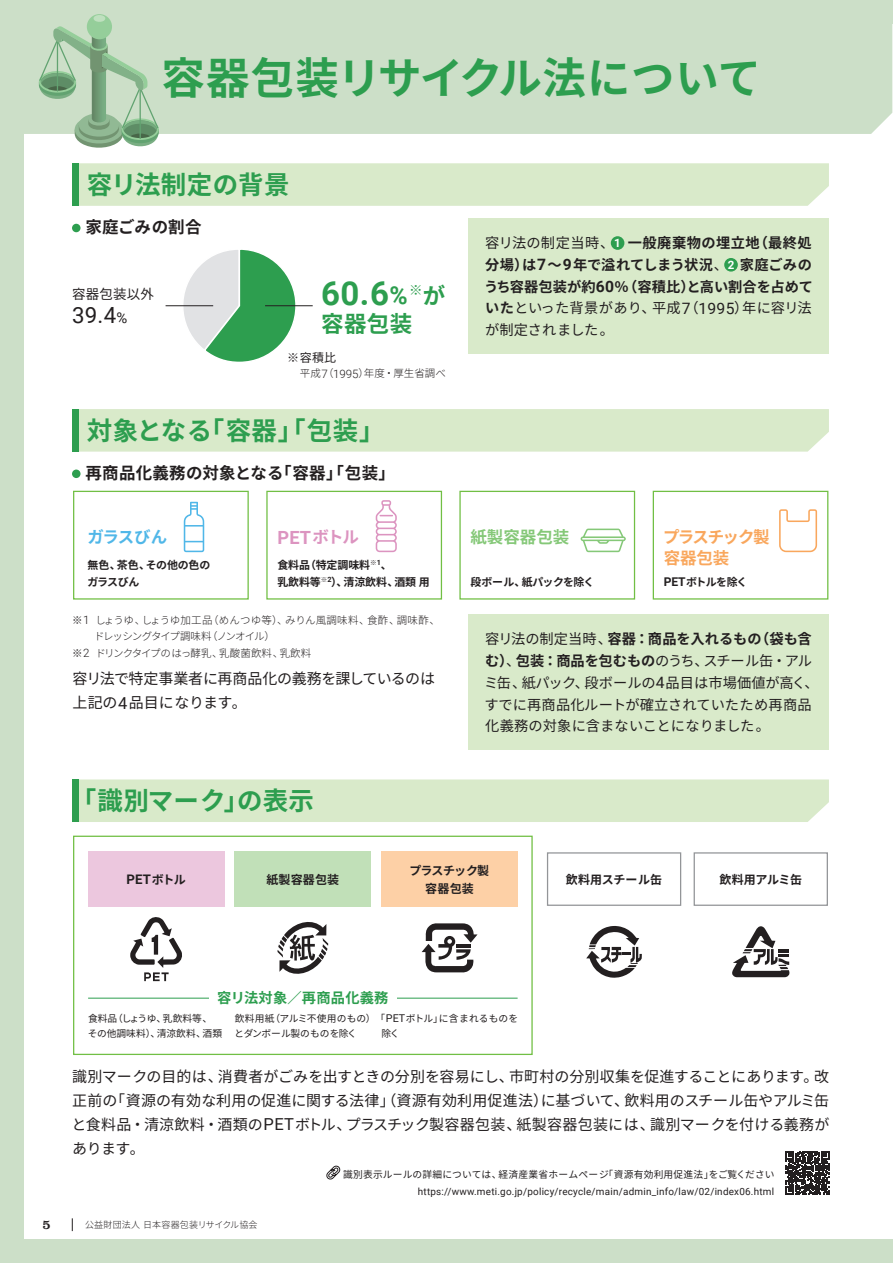
<style>
.page{position:relative;width:893px;height:1263px;background:#fff}
.page>*{position:absolute;margin:0;border:0;box-sizing:border-box;transform-origin:0 0}
.t1{font:700 43.5px "Noto Sans CJ Kjp";letter-spacing:.015em;color:#2d9e4f}
.t2{font:700 33px "Roboto";color:#2d9e4f}
.t3{font:700 25.5px "Noto Sans CJ Kjp";letter-spacing:.015em;color:#2d9e4f}
.t4{font:700 22.5px "Noto Sans CJ Kjp";color:#2d9e4f}
.t5{font:22.35px "Roboto";color:#231f20}
.t6{font:700 18.15px "Roboto";color:#dc94c0}
.t7{font:700 16.5px "Noto Sans CJ Kjp";letter-spacing:.015em;color:#231f20}
.t8{font:700 16.5px "Noto Sans CJ Kjp";letter-spacing:-.095em;color:#f9a75d}
.t9{font:700 16.5px "Noto Sans CJ Kjp";color:#85c878}
.t10{font:700 16.5px "Noto Sans CJ Kjp";letter-spacing:-.035em;color:#50b7e8}
.t11{font:700 16.5px "Noto Sans CJ Kjp";letter-spacing:-.07em;color:#f9a75d}
.t12{font:15px/24px "Noto Sans CJ Kjp";letter-spacing:-.005em;color:#231f20;text-align:justify}
.t13{font:14.25px/21.8px "Noto Sans CJ Kjp";color:#231f20}
.t14{font:700 14.25px/21.8px "Noto Sans CJ Kjp";letter-spacing:.005em;color:#231f20;text-align:justify}
.t15{font:700 14.25px "Noto Sans CJ Kjp";letter-spacing:.015em;color:#2d9e4f}
.t16{font:13.5px "Noto Sans CJ Kjp";letter-spacing:.015em;color:#231f20}
.t17{font:13.5px "Clarendon LT Std";color:#231f20}
.t18{font:700 13.2px "Roboto";color:#231f20}
.t19{font:700 12px "Noto Sans CJ Kjp";letter-spacing:.005em;color:#231f20}
.t20{font:700 12px/18px "Noto Sans CJ Kjp";letter-spacing:-.035em;color:#231f20;text-align:center}
.t21{font:700 12px "Noto Sans CJ Kjp";letter-spacing:-.03em;color:#231f20}
.t22{font:12px "Noto Sans CJ Kjp";color:#231f20}
.t23{font:700 10.95px/16.5px "Noto Sans CJ Kjp";letter-spacing:-.01em;color:#231f20}
.t24{font:700 10.95px "Noto Sans CJ Kjp";letter-spacing:-.03em;color:#231f20}
.t25{font:300 10.5px "Noto Sans CJ Kjp";letter-spacing:-.005em;color:#231f20}
.t26{font:300 10.5px "Noto Sans CJ Kjp";letter-spacing:-.025em;color:#231f20}
.t27{font:300 10.5px "Noto Sans CJ Kjp";letter-spacing:-.105em;color:#231f20}
.t28{font:9.9px "Roboto";letter-spacing:.02em;color:#231f20}
.t29{font:9.75px/15px "Noto Sans CJ Kjp";letter-spacing:.005em;color:#231f20}
.t30{font:9.75px "Noto Sans CJ Kjp";letter-spacing:.025em;color:#231f20}
.t31{font:300 9px "Noto Sans CJ Kjp";letter-spacing:.025em;color:#231f20}
.s1{font-size:14.85px}
.s2{font-size:24.75px}
.s3{font-family:"Noto Sans CJ Kjp";font-size:22.5px}
.s4{font-family:"Roboto";font-size:11.55px}
.s5{font-weight:400}
.s6{font-family:"Roboto";font-size:11.55px;color:#fff}
.s7{font-family:"Roboto";font-size:15.75px}
.s8{font-family:"Roboto";font-weight:400;font-size:15.75px}
.s9{font-family:"Noto Sans CJ Kjp";font-size:16.5px}
.s10{font-family:"Roboto";font-size:12px}
.s11{font-family:"Roboto";font-size:16.5px}
.s12{font-weight:700}
.s13{font-family:"Noto Sans CJ Kjp";font-size:12px}
.s14{font-family:"Roboto";font-size:10.8px}
</style>
<div class="page">
<div style="left:78px;top:779px;width:751px;height:43px;background:#d9eaca"></div>
<div style="left:72px;top:779px;width:6px;height:43px;background:#2d9e4f"></div>
<div style="left:0;top:0;width:23px;height:1263px;background:#ccdfc8"></div>
<div style="left:0;top:1239px;width:893px;height:24px;background:#ccdfc8"></div>
<div style="left:73px;top:491px;width:176px;height:109px;border:1px solid #71bf44"></div>
<div style="left:266px;top:491px;width:176px;height:109px;border:1px solid #71bf44"></div>
<div style="left:459px;top:491px;width:176px;height:109px;border:1px solid #71bf44"></div>
<div style="left:653px;top:491px;width:175px;height:109px;border:1px solid #71bf44"></div>
<svg style="left:130px;top:917px;width:52px;height:64px"></svg>
<svg style="left:277px;top:922px;width:51px;height:52px"></svg>
<svg style="left:422px;top:923px;width:56px;height:49px"></svg>
<svg style="left:732px;top:926px;width:57px;height:51px"></svg>
<svg style="left:586px;top:926px;width:56px;height:52px"></svg>
<svg style="left:786px;top:1151px;width:43px;height:43px"></svg>
<svg style="left:184px;top:502px;width:20px;height:50px"></svg>
<svg style="left:375px;top:500px;width:22px;height:52px"></svg>
<svg style="left:581px;top:529px;width:45px;height:23px"></svg>
<svg style="left:779px;top:509px;width:38px;height:43px"></svg>
<svg style="left:175px;top:249px;width:122px;height:113px"></svg>
<hr style="left:265px;top:305px;width:48px;height:1px;background:#231f20">
<hr style="left:166px;top:305px;width:47px;height:1px;background:#231f20">
<div style="left:468px;top:219px;width:361px;height:135px;background:#d9eaca"></div>
<div style="left:611px;top:236px;width:13px;height:14px;background:#2d9e4f;border-radius:50%"></div>
<div style="left:724px;top:258px;width:14px;height:14px;background:#2d9e4f;border-radius:50%"></div>
<div style="left:468px;top:615px;width:361px;height:135px;background:#d9eaca"></div>
<svg style="left:326px;top:1165px;width:15px;height:15px"></svg>
<div style="left:72px;top:469px;width:9px;height:9px;background:#2d9e4f;border-radius:50%"></div>
<div style="left:72px;top:224px;width:9px;height:8px;background:#2d9e4f;border-radius:50%"></div>
<div style="left:88px;top:851px;width:136px;height:56px;background:#ecc7de"></div>
<div style="left:235px;top:851px;width:136px;height:56px;background:#c1e0b8"></div>
<div style="left:382px;top:851px;width:136px;height:56px;background:#fdd0a6"></div>
<div style="left:547px;top:852px;width:134px;height:54px;border:1px solid #939598"></div>
<div style="left:694px;top:852px;width:134px;height:54px;border:1px solid #939598"></div>
<hr style="left:88px;top:998px;width:430px;height:1px;background:#2d9e4f">
<div style="left:209px;top:987px;width:187px;height:21px;background:#fff"></div>
<div style="left:73px;top:836px;width:460px;height:219px;border:1px solid #71bf44"></div>
<div style="left:23px;top:0;width:869px;height:134px;background:#ccdfc8"></div>
<svg style="left:39px;top:15px;width:120px;height:133px;background:#afccaf"></svg>
<div style="left:78px;top:163px;width:751px;height:43px;background:#d9eaca"></div>
<div style="left:72px;top:163px;width:6px;height:43px;background:#2d9e4f"></div>
<div style="left:78px;top:409px;width:751px;height:43px;background:#d9eaca"></div>
<div style="left:72px;top:409px;width:6px;height:43px;background:#2d9e4f"></div>
<svg style="left:72px;top:1218px;width:1px;height:13px"></svg>
<h1 class="t1" style="left:162px;top:53px;width:601px">容器包装リサイクル法について</h1>
<h3 class="t3" style="left:87px;top:171px;width:204px">容リ法制定の背景</h3>
<p class="t7" style="left:86px;top:218px;width:117px">家庭ごみの割合</p>
<p class="t16" style="left:72px;top:286px;width:84px">容器包装以外</p>
<h3 class="t5" style="left:72px;top:300px;width:57px">39.4<span class="s1">%</span></h3>
<h2 class="t2" style="left:321px;top:270px;width:126px">60.6<span class="s2">%</span><sup>※</sup><span class="s3">が</span></h2>
<h3 class="t4" style="left:321px;top:311px;width:93px">容器包装</h3>
<p class="t22" style="left:287px;top:351px;width:50px">※容積比</p>
<p class="t25" style="left:300px;top:367px;width:148px">平成<span class="s4">7</span>（<span class="s4">1995</span>）年度・厚生省調べ</p>
<h3 class="t3" style="left:87px;top:416px;width:299px">対象となる「容器」「包装」</h3>
<p class="t7" style="left:86px;top:463px;width:311px">再商品化義務の対象となる「容器」「包装」</p>
<p class="t14" style="left:484px;top:232px;width:330px"><span class="s5">容リ法の制定当時、</span><span class="s6">1</span> 一般廃棄物の埋立地（最終処分場）は<span class="s7">7</span>～<span class="s7">9</span>年で溢れてしまう状況<span class="s5">、</span><span class="s6">2</span> 家庭ごみのうち容器包装が約<span class="s7">60</span>％（容積比）と高い割合を占めていた<span class="s5">といった背景があり、平成</span><span class="s8">7</span><span class="s5">（</span><span class="s8">1995</span><span class="s5">）年に容リ法が制定されました。</span></p>
<p class="t10" style="left:87px;top:528px;width:82px">ガラスびん</p>
<p class="t6" style="left:277px;top:525px;width:83px">PET<span class="s9">ボトル</span></p>
<p class="t9" style="left:470px;top:528px;width:100px">紙製容器包装</p>
<p class="t8" style="left:663px;top:528px;width:108px">プラスチック製</p>
<p class="t23" style="left:88px;top:557px;width:124px">無色、茶色、その他の色の</p>
<p class="t11" style="left:664px;top:548px;width:67px">容器包装</p>
<p class="t23" style="left:87px;top:574px;width:54px">ガラスびん</p>
<p class="t23" style="left:277px;top:557px;width:154px">食料品（特定調味料<sup>※</sup><sup>1</sup>、<br>乳飲料等<sup>※</sup><sup>2</sup>）、清涼飲料、酒類用</p>
<p class="t24" style="left:470px;top:576px;width:125px">段ボール、紙パックを除く</p>
<p class="t23" style="left:664px;top:574px;width:85px"><span class="s10">PET</span>ボトルを除く</p>
<p class="t25" style="left:72px;top:614px;width:369px">※<span class="s4">1</span> しょうゆ、しょうゆ加工品（めんつゆ等）、みりん風調味料、食酢、調味酢、</p>
<p class="t27" style="left:94px;top:631px;width:182px">ドレッシングタイプ調味料（ノンオイル）</p>
<p class="t26" style="left:72px;top:647px;width:241px">※<span class="s4">2</span> ドリンクタイプのはっ酵乳、乳酸菌飲料、乳飲料</p>
<p class="t12" style="left:73px;top:667px;width:364px">容リ法で特定事業者に再商品化の義務を課しているのは上記の<span class="s11">4</span>品目になります。</p>
<h3 class="t3" style="left:71px;top:787px;width:245px">「識別マーク」の表示</h3>
<p class="t13" style="left:484px;top:628px;width:336px">容リ法の制定当時、<span class="s12">容器：商品を入れるもの（袋も含む）</span>、<span class="s12">包装：商品を包むもの</span>のうち、スチール缶・アルミ缶、紙パック、段ボールの<span class="s7">4</span>品目は市場価値が高く、すでに再商品化ルートが確立されていたため再商品化義務の対象に含まないことになりました。</p>
<p class="t18" style="left:126px;top:870px;width:61px">PET<span class="s13">ボトル</span></p>
<p class="t19" style="left:266px;top:872px;width:74px">紙製容器包装</p>
<p class="t20" style="left:409px;top:861px;width:81px">プラスチック製容器包装</p>
<p class="t19" style="left:566px;top:872px;width:98px">飲料用スチール缶</p>
<p class="t21" style="left:719px;top:872px;width:84px">飲料用アルミ缶</p>
<p class="t15" style="left:217px;top:990px;width:173px">容リ法対象／再商品化義務</p>
<p class="t29" style="left:88px;top:1011px;width:136px">食料品（しょうゆ、乳飲料等、その他調味料）、清涼飲料、酒類</p>
<p class="t29" style="left:235px;top:1011px;width:285px">飲料用紙（アルミ不使用のもの）「<span class="s14">PET</span>ボトル」に含まれるものをとダンボール製のものを除く</p>
<p class="t29" style="left:382px;top:1026px;width:20px">除く</p>
<p class="t12" style="left:72px;top:1065px;width:759px">識別マークの目的は、消費者がごみを出すときの分別を容易にし、市町村の分別収集を促進することにあります。改正前の「資源の有効な利用の促進に関する法律」（資源有効利用促進法）に基づいて、飲料用のスチール缶やアルミ缶と食料品・清涼飲料・酒類の<span class="s11">PET</span>ボトル、プラスチック製容器包装、紙製容器包装には、識別マークを付ける義務があります。</p>
<p class="t17" style="left:43px;top:1216px;width:10px">5</p>
<p class="t31" style="left:85px;top:1220px;width:174px">公益財団法人日本容器包装リサイクル協会</p>
<p class="t30" style="left:343px;top:1169px;width:433px">識別表示ルールの詳細については、経済産業省ホームページ「資源有効利用促進法」をご覧ください</p>
<p class="t28" style="left:418px;top:1184px;width:358px">https://www.meti.go.jp/policy/recycle/main/admin_info/law/02/index06.html</p>
</div>
